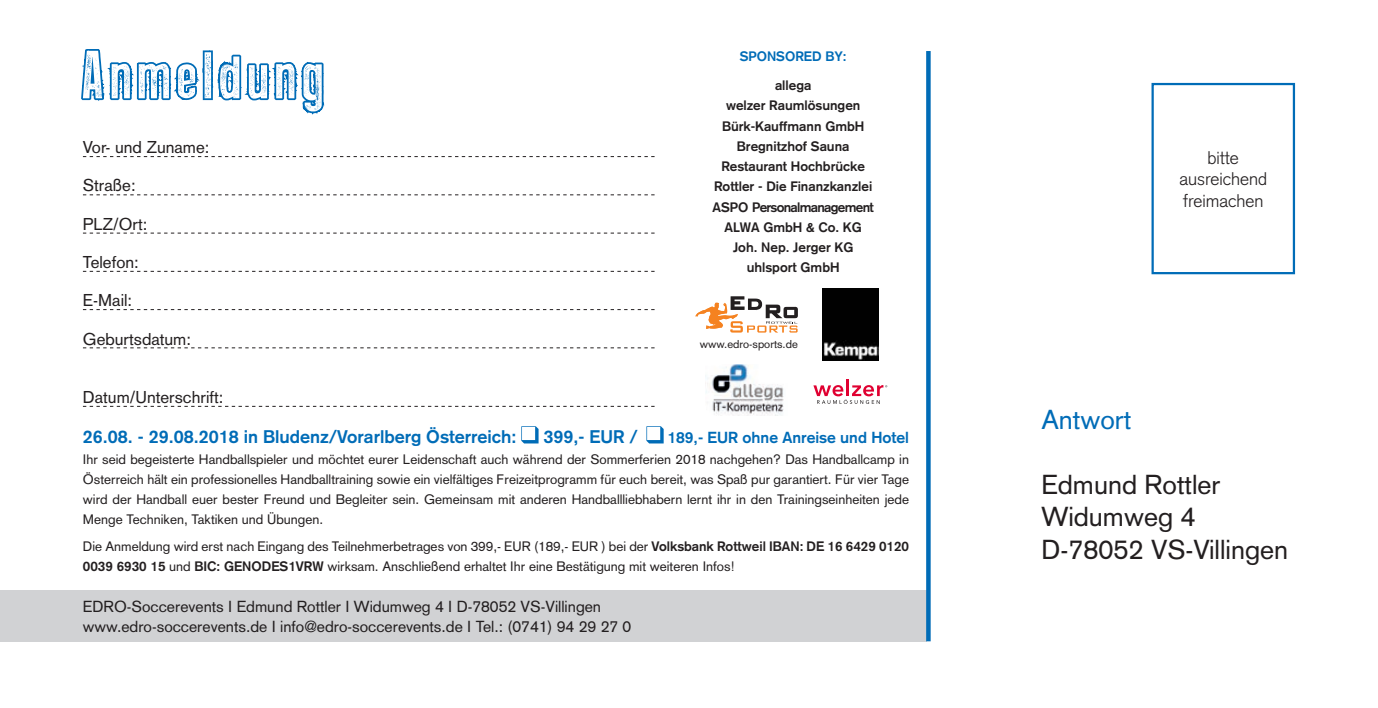
<style>
.page{position:relative;width:1378px;height:708px;background:#fff}
.page>*{position:absolute;margin:0;border:0;box-sizing:border-box;transform-origin:0 0}
.t1{font:67.5px "Press Style";letter-spacing:.1em;color:#fff}
.t2{font:27px/32.4px "Akzidenz Grotesk";color:#231f20}
.t3{font:27px "Akzidenz Grotesk";color:#006cb7}
.t4{font:700 18px "Akzidenz Grotesk";color:#006cb7}
.t5{font:300 18px/21.6px "Akzidenz Grotesk";color:#231f20;text-align:center}
.t6{font:16.88px "Akzidenz Grotesk";color:#231f20}
.t7{font:15.75px/20.2px "Akzidenz Grotesk";color:#231f20}
.t8{font:700 15.75px "Akzidenz Grotesk";color:#006cb7}
.t9{font:13.5px/20.2px "Akzidenz Grotesk";color:#231f20;text-align:justify}
.t10{font:700 13.5px/20.2px "Akzidenz Grotesk";color:#231f20;text-align:center}
.t11{font:700 13.5px "Akzidenz Grotesk";color:#006cb7}
.t12{font:11.25px "Akzidenz Grotesk";color:#231f20}
.s1{font-weight:700}
</style>
<div class="page">
<div style="left:0;top:590px;width:926px;height:51px;background:#d1d2d4"></div>
<svg style="left:83px;top:233px;width:571px;height:1px"></svg>
<svg style="left:83px;top:271px;width:571px;height:1px"></svg>
<svg style="left:83px;top:309px;width:571px;height:1px"></svg>
<svg style="left:83px;top:347px;width:571px;height:1px"></svg>
<svg style="left:83px;top:406px;width:571px;height:1px"></svg>
<svg style="left:521px;top:426px;width:17px;height:17px"></svg>
<svg style="left:646px;top:426px;width:17px;height:17px"></svg>
<div style="left:1151px;top:83px;width:144px;height:191px;border:2px solid #006cb7"></div>
<svg style="left:81px;top:49px;width:573px;height:147px"></svg>
<svg style="left:926px;top:51px;width:4px;height:590px;background:#0a71b9"></svg>
<img style="left:823px;top:289px;width:55px;height:72px">
<hr style="left:846px;top:379px;width:3px;height:17px;background:#e00031">
<svg style="left:813px;top:385px;width:74px;height:19px"></svg>
<img style="left:706px;top:365px;width:78px;height:51px">
<svg style="left:695px;top:296px;width:103px;height:37px"></svg>
<h1 class="t1" style="left:83px;top:41px;width:242px">Anmeldung</h1>
<p class="t11" style="left:740px;top:49px;width:108px">SPONSORED BY:</p>
<p class="t10" style="left:712px;top:75px;width:163px">allega<br>welzer Raumlösungen<br>Bürk-Kauffmann GmbH<br>Bregnitzhof Sauna<br>Restaurant Hochbrücke<br>Rottler - Die Finanzkanzlei<br>ASPO Personalmanagement<br>ALWA GmbH &amp; Co. KG<br>Joh. Nep. Jerger KG uhlsport GmbH</p>
<p class="t6" style="left:83px;top:137px;width:128px">Vor- und Zuname:</p>
<p class="t6" style="left:83px;top:176px;width:54px">Straße:</p>
<p class="t6" style="left:83px;top:214px;width:66px">PLZ/Ort:</p>
<p class="t6" style="left:83px;top:252px;width:57px">Telefon:</p>
<p class="t6" style="left:83px;top:290px;width:51px">E-Mail:</p>
<p class="t6" style="left:83px;top:329px;width:110px">Geburtsdatum:</p>
<p class="t12" style="left:700px;top:337px;width:99px">www.edro-sports.de</p>
<p class="t6" style="left:83px;top:387px;width:142px">Datum/Unterschrift:</p>
<h3 class="t4" style="left:83px;top:426px;width:435px">26.08. - 29.08.2018 in Bludenz/Vorarlberg Österreich:</h3>
<h3 class="t4" style="left:543px;top:426px;width:96px">399,- EUR /</h3>
<p class="t8" style="left:667px;top:429px;width:243px">189,- EUR ohne Anreise und Hotel</p>
<p class="t9" style="left:83px;top:449px;width:828px">Ihr seid begeisterte Handballspieler und möchtet eurer Leidenschaft auch während der Sommerferien 2018 nachgehen? Das Handballcamp in Österreich hält ein professionelles Handballtraining sowie ein vielfältiges Freizeitprogramm für euch bereit, was Spaß pur garantiert. Für vier Tage wird der Handball euer bester Freund und Begleiter sein. Gemeinsam mit anderen Handballliebhabern lernt ihr in den Trainingseinheiten jede Menge Techniken, Taktiken und Übungen.</p>
<p class="t9" style="left:83px;top:536px;width:827px">Die Anmeldung wird erst nach Eingang des Teilnehmerbetrages von 399,- EUR (189,- EUR ) bei der <span class="s1">Volksbank Rottweil IBAN: DE 16 6429 0120<br>0039 6930 15</span> und <span class="s1">BIC: GENODES1VRW</span> wirksam. Anschließend erhaltet Ihr eine Bestätigung mit weiteren Infos!</p>
<p class="t7" style="left:83px;top:596px;width:550px">EDRO-Soccerevents I Edmund Rottler I Widumweg 4 I D-78052 VS-Villingen www.edro-soccerevents.de I info@edro-soccerevents.de I Tel.: (0741) 94 29 27 0</p>
<h3 class="t5" style="left:1179px;top:147px;width:89px">bitte ausreichend freimachen</h3>
<h2 class="t3" style="left:1041px;top:404px;width:91px">Antwort</h2>
<h2 class="t2" style="left:1041px;top:468px;width:248px">Edmund Rottler<br>Widumweg 4<br>D-78052 VS-Villingen</h2>
</div>
